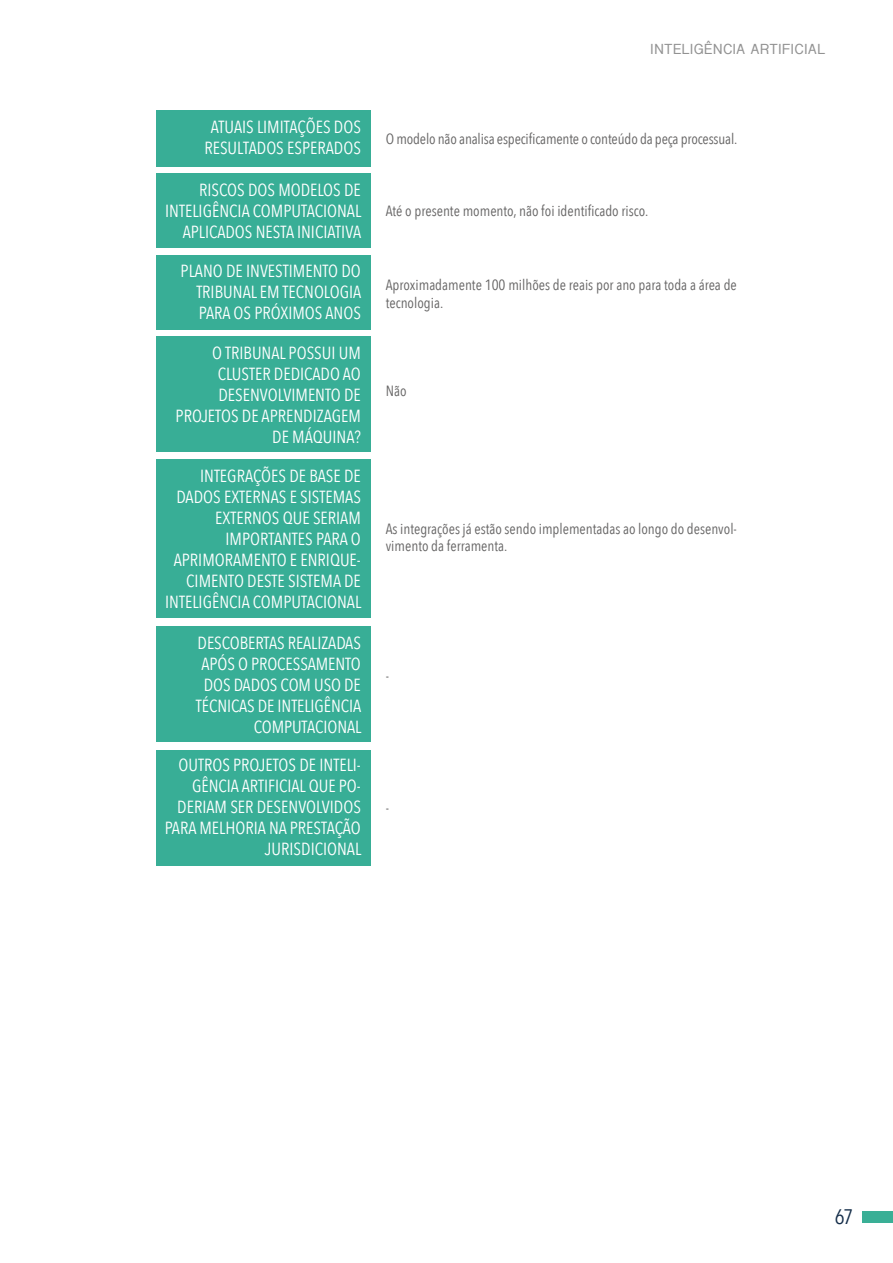
<style>
.page{position:relative;width:893px;height:1263px;background:#fff}
.page>*{position:absolute;margin:0;border:0;box-sizing:border-box;transform-origin:0 0}
.t1{font:21px "Avenir Next Condensed";color:#152e4a}
.t2{font:17.55px/21px "Avenir Next Condensed";color:#fff;text-align:right}
.t3{font:14.85px/17.7px "Avenir Next Condensed";color:#646363}
.t4{font:700 13.5px "Shree Dev 0714";letter-spacing:.055em;color:#929292}
</style>
<div class="page">
<div style="left:863px;top:1212px;width:30px;height:11px;background:#3aaf96"></div>
<div style="left:156px;top:110px;width:214px;height:57px;background:#38ae96"></div>
<div style="left:156px;top:173px;width:214px;height:75px;background:#38ae96"></div>
<div style="left:156px;top:255px;width:214px;height:74px;background:#38ae96"></div>
<div style="left:156px;top:337px;width:214px;height:115px;background:#38ae96"></div>
<div style="left:156px;top:626px;width:214px;height:116px;background:#38ae96"></div>
<div style="left:156px;top:750px;width:214px;height:115px;background:#38ae96"></div>
<div style="left:156px;top:459px;width:214px;height:159px;background:#38ae96"></div>
<p class="t4" style="left:651px;top:41px;width:176px">INTELIGÊNCIA ARTIFICIAL</p>
<p class="t2" style="left:204px;top:115px;width:158px;text-align:center">ATUAIS LIMITAÇÕES DOS<br>RESULTADOS ESPERADOS</p>
<p class="t2" style="left:165px;top:178px;width:198px">RISCOS DOS MODELOS DE<br>INTELIGÊNCIA COMPUTACIONAL<br>APLICADOS NESTA INICIATIVA</p>
<p class="t2" style="left:196px;top:260px;width:166px;text-align:justify;text-indent:-16px">PLANO DE INVESTIMENTO DO TRIBUNAL EM TECNOLOGIA PARA OS PRÓXIMOS ANOS</p>
<p class="t2" style="left:176px;top:341px;width:187px">O TRIBUNAL POSSUI UM<br>CLUSTER DEDICADO AO<br>DESENVOLVIMENTO DE<br>PROJETOS DE APRENDIZAGEM<br>DE MÁQUINA?</p>
<p class="t2" style="left:165px;top:464px;width:198px">INTEGRAÇÕES DE BASE DE<br>DADOS EXTERNAS E SISTEMAS<br>EXTERNOS QUE SERIAM<br>IMPORTANTES PARA O<br>APRIMORAMENTO E ENRIQUE-<br>CIMENTO DESTE SISTEMA DE<br>INTELIGÊNCIA COMPUTACIONAL</p>
<p class="t2" style="left:196px;top:631px;width:167px">DESCOBERTAS REALIZADAS<br>APÓS O PROCESSAMENTO<br>DOS DADOS COM USO DE<br>TÉCNICAS DE INTELIGÊNCIA<br>COMPUTACIONAL</p>
<p class="t2" style="left:165px;top:754px;width:198px">OUTROS PROJETOS DE INTELI-<br>GÊNCIA ARTIFICIAL QUE PO-<br>DERIAM SER DESENVOLVIDOS<br>PARA MELHORIA NA PRESTAÇÃO<br>JURISDICIONAL</p>
<p class="t3" style="left:386px;top:129px;width:353px">O modelo não analisa especificamente o conteúdo da peça processual.</p>
<p class="t3" style="left:386px;top:201px;width:264px">Até o presente momento, não foi identificado risco.</p>
<p class="t3" style="left:386px;top:275px;width:353px">Aproximadamente 100 milhões de reais por ano para toda a área de tecnologia.</p>
<p class="t3" style="left:386px;top:381px;width:22px">Não</p>
<p class="t3" style="left:386px;top:519px;width:353px">As integrações já estão sendo implementadas ao longo do desenvol&shy;vimento da ferramenta.</p>
<p class="t3" style="left:386px;top:666px;width:5px">-</p>
<p class="t3" style="left:386px;top:798px;width:5px">-</p>
<p class="t1" style="left:835px;top:1199px;width:20px">67</p>
</div>
